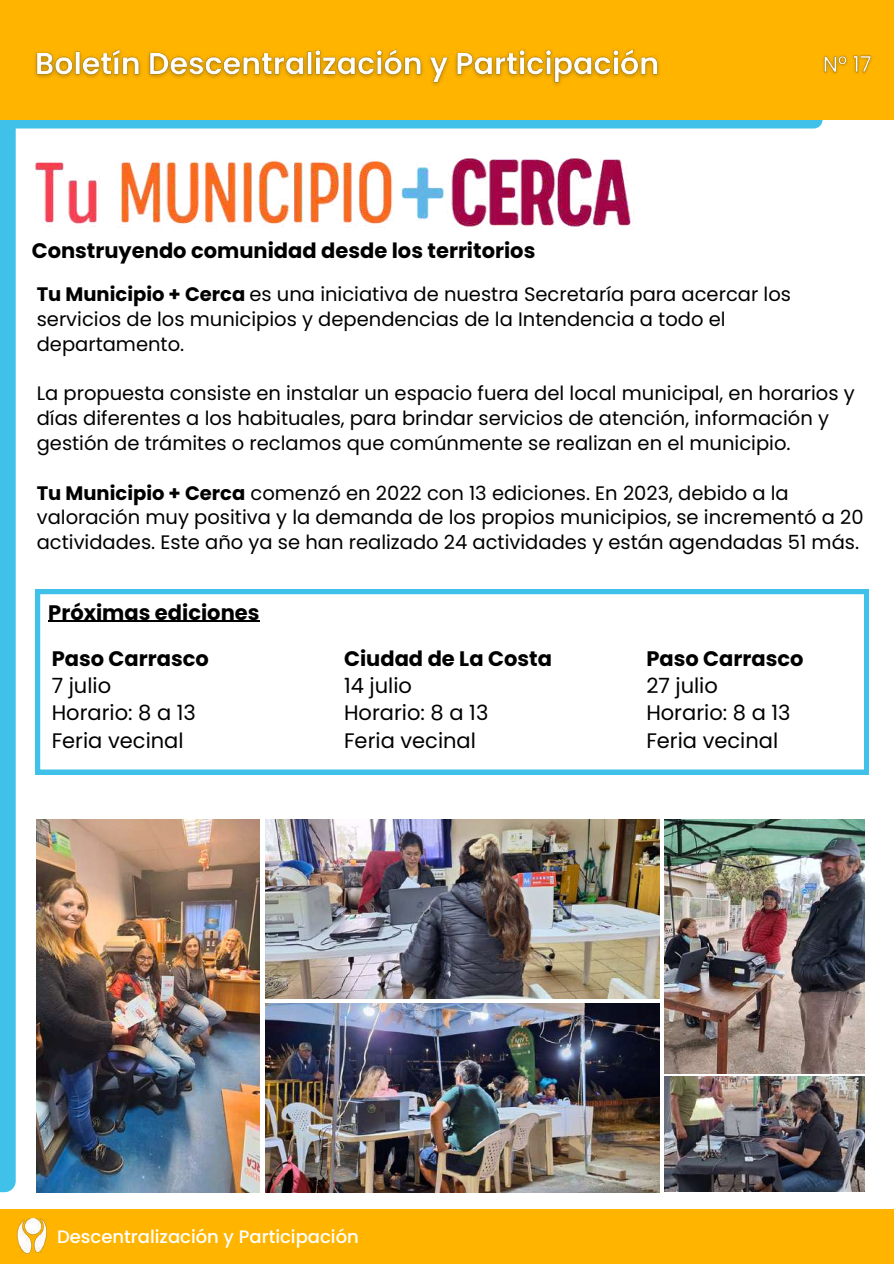
<style>
.page{position:relative;width:894px;height:1264px;background:#fff}
.page>*{position:absolute;margin:0;border:0;box-sizing:border-box;transform-origin:0 0}
.t1{font:700 21px "Poppins";color:#000}
.t2{font:21px/27px "Poppins";color:#000}
.t3{font:19.5px/24.8px "Poppins";color:#000}
.t4{font:500 18px "Poppins";color:#fff}
.s1{font-weight:700}
</style>
<div class="page">
<div style="left:0;top:1208px;width:893px;height:55px;background:#ffb500"></div>
<svg style="left:16px;top:119px;width:806px;height:9px;background:#54bfcf"></svg>
<div style="left:0;top:117px;width:16px;height:1075px;background:#3fc1e9"></div>
<div style="left:0;top:0;width:893px;height:119px;background:#ffb500"></div>
<img style="left:35px;top:158px;width:599px;height:71px">
<img style="left:16px;top:1218px;width:31px;height:36px">
<svg style="left:36px;top:589px;width:832px;height:185px"></svg>
<img style="left:265px;top:819px;width:394px;height:179px">
<img style="left:37px;top:819px;width:222px;height:372px">
<img style="left:265px;top:1003px;width:394px;height:189px">
<img style="left:664px;top:819px;width:200px;height:254px">
<img style="left:664px;top:1076px;width:200px;height:115px">
<img style="left:34px;top:48px;width:626px;height:38px">
<hr style="left:48px;top:621px;width:211px;height:1px;background:#000">
<img style="left:823px;top:54px;width:49px;height:20px">
<p class="t1" style="left:32px;top:236px;width:505px">Construyendo comunidad desde los territorios</p>
<p class="t3" style="left:37px;top:282px;width:755px"><span class="s1">Tu Municipio + Cerca</span> es una iniciativa de nuestra Secretaría para acercar los servicios de los municipios y dependencias de la Intendencia a todo el departamento.</p>
<p class="t3" style="left:37px;top:381px;width:819px">La propuesta consiste en instalar un espacio fuera del local municipal, en horarios y días diferentes a los habituales, para brindar servicios de atención, información y gestión de trámites o reclamos que comúnmente se realizan en el municipio.</p>
<p class="t3" style="left:37px;top:480px;width:828px"><span class="s1">Tu Municipio + Cerca</span> comenzó en 2022 con 13 ediciones. En 2023, debido a la valoración muy positiva y la demanda de los propios municipios, se incrementó a 20 actividades. Este año ya se han realizado 24 actividades y están agendadas 51 más.</p>
<p class="t1" style="left:48px;top:597px;width:213px">Próximas ediciones</p>
<p class="t1" style="left:52px;top:644px;width:159px">Paso Carrasco</p>
<p class="t2" style="left:52px;top:672px;width:146px">7 julio<br>Horario: 8 a 13<br>Feria vecinal</p>
<p class="t1" style="left:344px;top:644px;width:209px">Ciudad de La Costa</p>
<p class="t2" style="left:344px;top:672px;width:146px">14 julio<br>Horario: 8 a 13<br>Feria vecinal</p>
<p class="t1" style="left:646px;top:644px;width:159px">Paso Carrasco</p>
<p class="t2" style="left:646px;top:672px;width:146px">27 julio<br>Horario: 8 a 13<br>Feria vecinal</p>
<p class="t4" style="left:57px;top:1224px;width:303px">Descentralización y Participación</p>
</div>
